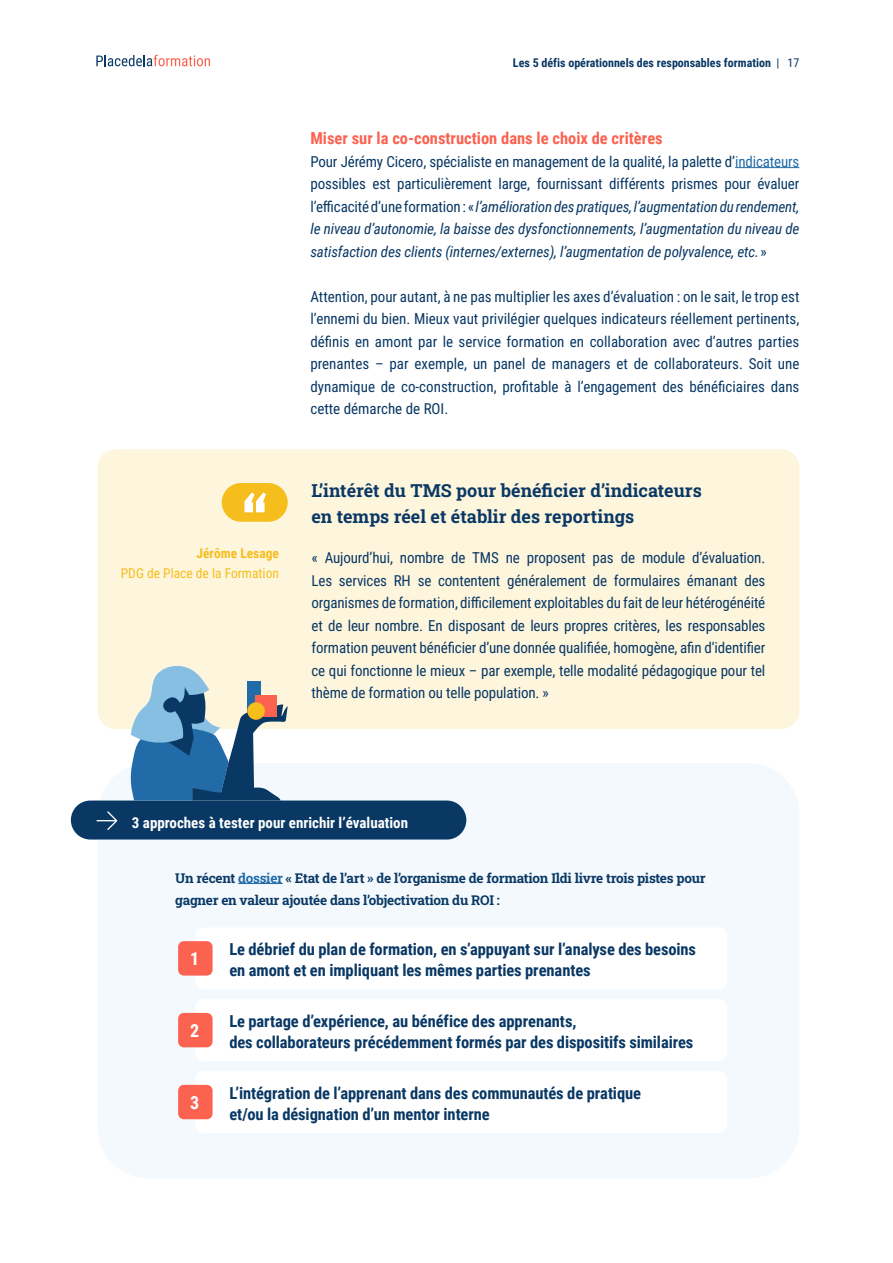
<style>
.page{position:relative;width:893px;height:1263px;background:#fff}
.page>*{position:absolute;margin:0;border:0;box-sizing:border-box;transform-origin:0 0}
.t1{font:700 18px/25.5px "Roboto Slab";color:#093864}
.t2{font:700 18px "Roboto Condensed";color:#fff}
.t3{font:700 16.5px/21px "Roboto Condensed";letter-spacing:-.005em;color:#093864}
.t4{font:700 16.5px "Roboto Condensed";color:#fc6250}
.t5{font:15px/22.5px "Roboto Condensed";letter-spacing:-.01em;color:#093864;text-align:justify}
.t6{font:italic 15px/22.5px "Roboto Condensed";letter-spacing:-.01em;color:#093864;text-align:justify}
.t7{font:700 15px "Roboto Condensed";color:#fff}
.t8{font:700 13.5px/22.5px "Roboto Slab";letter-spacing:-.02em;color:#093864}
.t9{font:13.5px "Roboto Condensed";color:#f6be1d}
.t10{font:700 13.5px "Roboto Condensed";color:#f6be1d}
.t11{font:700 12px "Roboto Condensed";color:#093864}
.s1{font-weight:400}
.s2{font-style:normal}
.s3{font-style:normal;color:#216ba8}
.s4{color:#216ba8}
</style>
<div class="page">
<svg style="left:96px;top:55px;width:114px;height:11px"></svg>
<hr style="left:735px;top:167px;width:64px;height:1px;background:#216ba8">
<div style="left:98px;top:449px;width:701px;height:280px;background:#fef5dd;border-radius:18px"></div>
<div style="left:222px;top:483px;width:66px;height:39px;background:#f6be1d;border-radius:19px"></div>
<svg style="left:244px;top:492px;width:22px;height:20px"></svg>
<div style="left:98px;top:763px;width:701px;height:415px;background:#f4f9fd;border-radius:51px"></div>
<div style="left:71px;top:800px;width:395px;height:39px;background:#093864;border-radius:20px"></div>
<svg style="left:97px;top:811px;width:21px;height:19px"></svg>
<svg style="left:130px;top:666px;width:158px;height:134px"></svg>
<hr style="left:238px;top:883px;width:45px;height:1px;background:#216ba8">
<div style="left:195px;top:927px;width:532px;height:62px;background:#fff;border-radius:9px"></div>
<div style="left:195px;top:999px;width:532px;height:62px;background:#fff;border-radius:9px"></div>
<div style="left:195px;top:1071px;width:532px;height:62px;background:#fff;border-radius:9px"></div>
<div style="left:178px;top:941px;width:35px;height:34px;background:#fc6250;border-radius:6px"></div>
<div style="left:178px;top:1013px;width:35px;height:34px;background:#fc6250;border-radius:6px"></div>
<div style="left:178px;top:1085px;width:35px;height:34px;background:#fc6250;border-radius:6px"></div>
<p class="t11" style="left:513px;top:54px;width:288px">Les 5 défis opérationnels des responsables formation <span class="s1">| 17</span></p>
<p class="t10" style="left:196px;top:544px;width:84px">Jérôme Lesage</p>
<p class="t9" style="left:121px;top:564px;width:160px">PDG de Place de la Formation</p>
<p class="t4" style="left:310px;top:127px;width:354px">Miser sur la co-construction dans le choix de critères</p>
<p class="t6" style="left:310px;top:149px;width:491px"><span class="s2">Pour Jérémy Cicero, spécialiste en management de la qualité, la palette d’</span><span class="s3">indicateurs </span><span class="s2">possibles est particulièrement large, fournissant différents prismes pour évaluer l’efficacité d’une formation : «</span> l’amélioration des pratiques, l’augmentation du rendement, le niveau d’autonomie, la baisse des dysfonctionnements, l’augmentation du niveau de satisfaction des clients (internes/externes), l’augmentation de polyvalence, etc. <span class="s2">»</span></p>
<p class="t5" style="left:310px;top:284px;width:490px">Attention, pour autant, à ne pas multiplier les axes d’évaluation : on le sait, le trop est l’ennemi du bien. Mieux vaut privilégier quelques indicateurs réellement pertinents, définis en amont par le service formation en collaboration avec d’autres parties prenantes – par exemple, un panel de managers et de collaborateurs. Soit une dynamique de co-construction, profitable à l’engagement des bénéficiaires dans cette démarche de ROI.</p>
<p class="t1" style="left:311px;top:477px;width:392px">L’intérêt du TMS pour bénéficier d’indicateurs en temps réel et établir des reportings</p>
<p class="t5" style="left:311px;top:546px;width:455px">« Aujourd’hui, nombre de TMS ne proposent pas de module d’évaluation.<br>Les services RH se contentent généralement de formulaires émanant des organismes de formation, difficilement exploitables du fait de leur hétérogénéité et de leur nombre. En disposant de leurs propres critères, les responsables formation peuvent bénéficier d’une donnée qualifiée, homogène, afin d’identifier ce qui fonctionne le mieux – par exemple, telle modalité pédagogique pour tel thème de formation ou telle population. »</p>
<p class="t7" style="left:132px;top:812px;width:278px">3 approches à tester pour enrichir l’évaluation</p>
<p class="t8" style="left:175px;top:866px;width:532px">Un récent <span class="s4">dossier</span> « Etat de l’art » de l’organisme de formation Ildi livre trois pistes pour gagner en valeur ajoutée dans l’objectivation du ROI :</p>
<p class="t3" style="left:229px;top:938px;width:468px">Le débrief du plan de formation, en s’appuyant sur l’analyse des besoins en amont et en impliquant les mêmes parties prenantes</p>
<p class="t3" style="left:229px;top:1010px;width:465px">Le partage d’expérience, au bénéfice des apprenants,<br>des collaborateurs précédemment formés par des dispositifs similaires</p>
<p class="t3" style="left:229px;top:1082px;width:413px">L’intégration de l’apprenant dans des communautés de pratique et/ou la désignation d’un mentor interne</p>
<p class="t2" style="left:190px;top:946px;width:11px">1</p>
<p class="t2" style="left:190px;top:1017px;width:11px">2</p>
<p class="t2" style="left:190px;top:1089px;width:11px">3</p>
</div>
